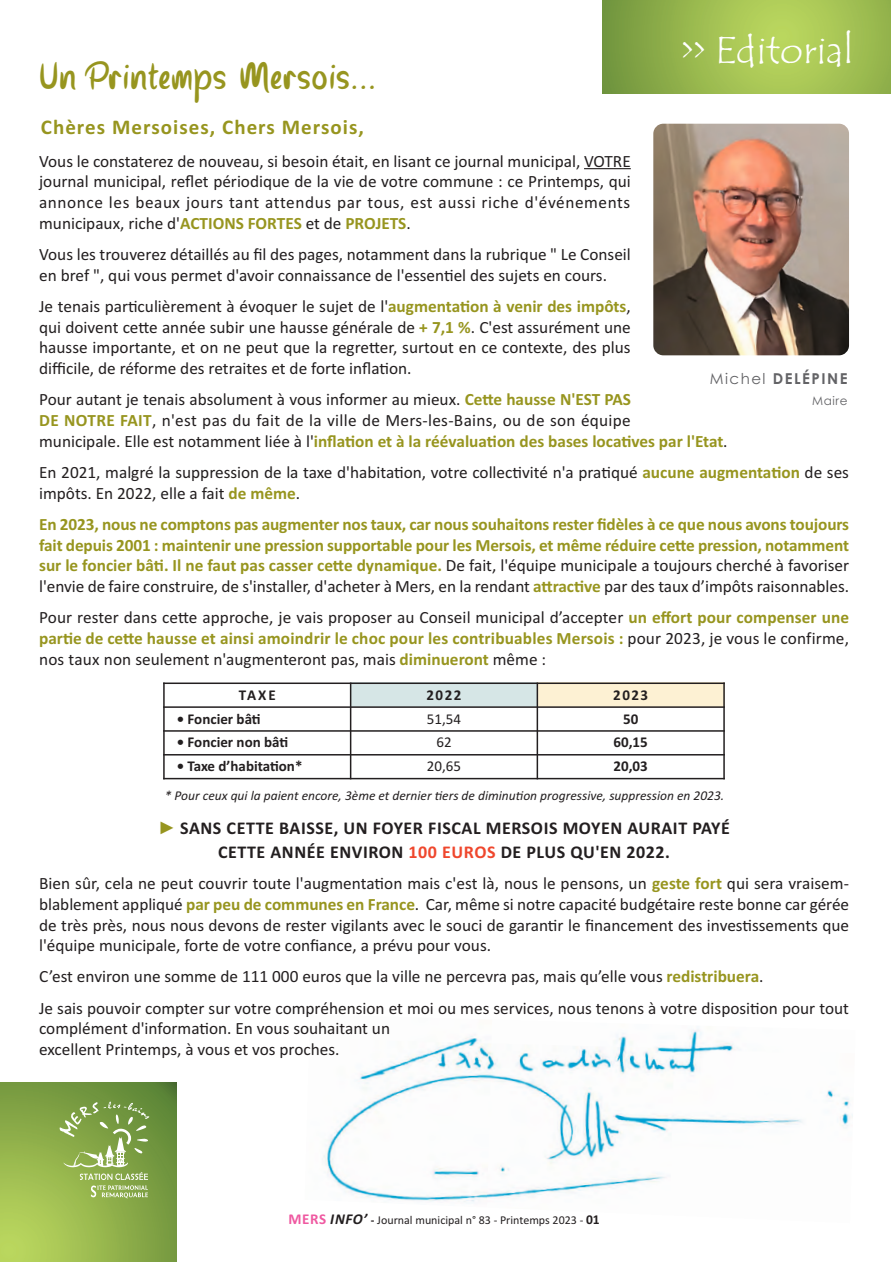
<style>
.page{position:relative;width:891px;height:1262px;background:#fff}
.page>*{position:absolute;margin:0;border:0;box-sizing:border-box;transform-origin:0 0}
.t1{font:39px "Tempus Sans ITC";color:#fff}
.t2{font:36px "Parisien Night";letter-spacing:.05em;color:#97951f}
.t3{font:700 21px "Calibri";letter-spacing:.05em;color:#97951f}
.t4{font:700 18px/23.7px "Calibri";letter-spacing:.03em;color:#231f20;text-align:center}
.t5{font:17.25px/20.7px "Calibri";color:#231f20}
.t6{font:700 17.25px/20.7px "Calibri";letter-spacing:-.005em;color:#97951f;text-align:justify}
.t7{font:700 15px "Calibri";color:#231f20}
.t8{font:700 15px "Century Gothic";letter-spacing:.1em;color:#636366}
.t9{font:15px "Calibri";color:#231f20}
.t10{font:italic 13.5px "Calibri";color:#231f20}
.t11{font:12px "Calibri";color:#231f20}
.t12{font:12px "Century Gothic";letter-spacing:.05em;color:#636366}
.s1{font-weight:700;color:#97951f}
.s2{font-weight:400;color:#231f20}
.s3{font-weight:400}
.s4{font-family:"Arial";font-weight:400;color:#97951f}
.s5{color:#ef472d}
.s6{font-weight:700;font-size:15px;color:#ef59a1}
.s7{font-weight:700;font-style:italic;font-size:15px}
.s8{font-weight:700}
.s9{font-weight:700;font-size:13.5px}
</style>
<div class="page">
<img style="left:323px;top:1030px;width:530px;height:173px">
<hr style="left:584px;top:168px;width:46px;height:1px;background:#231f20">
<svg style="left:602px;top:0;width:288px;height:94px;background:#9cbb50"></svg>
<img style="left:653px;top:124px;width:195px;height:231px">
<svg style="left:0;top:1082px;width:176px;height:179px;background:#8cad4a"></svg>
<svg style="left:91px;top:1185px;width:57px;height:13px"></svg>
<svg style="left:60px;top:1101px;width:89px;height:78px;background:#91ae5f"></svg>
<div style="left:350px;top:682px;width:187px;height:25px;background:#d6e6e6"></div>
<div style="left:537px;top:682px;width:187px;height:25px;background:#fdf1d3"></div>
<hr style="left:163px;top:682px;width:2px;height:97px;background:#231f20">
<hr style="left:350px;top:682px;width:1px;height:97px;background:#231f20">
<hr style="left:536px;top:682px;width:2px;height:97px;background:#231f20">
<hr style="left:723px;top:682px;width:1px;height:97px;background:#231f20">
<hr style="left:163px;top:682px;width:561px;height:2px;background:#231f20">
<hr style="left:163px;top:706px;width:561px;height:1px;background:#231f20">
<hr style="left:163px;top:730px;width:561px;height:1px;background:#231f20">
<hr style="left:163px;top:754px;width:561px;height:1px;background:#231f20">
<hr style="left:163px;top:777px;width:561px;height:2px;background:#231f20">
<h2 class="t2" style="left:39px;top:56px;width:338px">Un Printemps Mersois...</h2>
<p class="t3" style="left:41px;top:119px;width:324px">Chères Mersoises, Chers Mersois,</p>
<h1 class="t1" style="left:681px;top:27px;width:173px">&gt;&gt; Editorial</h1>
<p class="t5" style="left:39px;top:152px;width:593px;text-align:justify">Vous le constaterez de nouveau, si besoin était, en lisant ce journal municipal, VOTRE journal municipal, reflet périodique de la vie de votre commune : ce Printemps, qui annonce les beaux jours tant attendus par tous, est aussi riche d'événements municipaux, riche d'<span class="s1">ACTIONS FORTES</span> et de <span class="s1">PROJETS</span>.</p>
<p class="t5" style="left:39px;top:245px;width:593px">Vous les trouverez détaillés au fil des pages, notamment dans la rubrique " Le Conseil en bref ", qui vous permet d'avoir connaissance de l'essentiel des sujets en cours.</p>
<p class="t5" style="left:39px;top:297px;width:593px;text-align:justify">Je tenais particulièrement à évoquer le sujet de l'<span class="s1">augmentation à venir des impôts</span>, qui doivent cette année subir une hausse générale de <span class="s1">+ 7,1 %</span>. C'est assurément une hausse importante, et on ne peut que la regretter, surtout en ce contexte, des plus difficile, de réforme des retraites et de forte inflation.</p>
<p class="t5" style="left:39px;top:390px;width:689px">Pour autant je tenais absolument à vous informer au mieux. <span class="s1">Cette hausse N'EST PAS<br>DE NOTRE FAIT</span>, n'est pas du fait de la ville de Mers-les-Bains, ou de son équipe<br>municipale. Elle est notamment liée à l'<span class="s1">inflation et à la réévaluation des bases locatives par l'Etat</span>.</p>
<p class="t5" style="left:39px;top:463px;width:811px">En 2021, malgré la suppression de la taxe d'habitation, votre collectivité n'a pratiqué <span class="s1">aucune augmentation</span> de ses impôts. En 2022, elle a fait <span class="s1">de même</span>.</p>
<p class="t6" style="left:39px;top:515px;width:811px">En 2023, nous ne comptons pas augmenter nos taux, car nous souhaitons rester fidèles à ce que nous avons toujours fait depuis 2001 : maintenir une pression supportable pour les Mersois, et même réduire cette pression, notamment sur le foncier bâti. Il ne faut pas casser cette dynamique. <span class="s2">De fait, l'équipe municipale a toujours cherché à favoriser l'envie de faire construire, de s'installer, d'acheter à Mers, en la rendant</span> attractive <span class="s2">par des taux d’impôts raisonnables.</span></p>
<p class="t5" style="left:39px;top:608px;width:811px;text-align:justify">Pour rester dans cette approche, je vais proposer au Conseil municipal d’accepter <span class="s1">un effort pour compenser une partie de cette hausse et ainsi amoindrir le choc pour les contribuables Mersois :</span> pour 2023, je vous le confirme, nos taux non seulement n'augmenteront pas, mais <span class="s1">diminueront</span> même :</p>
<p class="t8" style="left:709px;top:369px;width:139px"><span class="s3">Michel</span> DELÉPINE</p>
<p class="t12" style="left:812px;top:393px;width:37px">Maire</p>
<p class="t7" style="left:239px;top:689px;width:39px">TAXE</p>
<p class="t7" style="left:426px;top:689px;width:36px">2022</p>
<p class="t7" style="left:613px;top:689px;width:36px">2023</p>
<p class="t7" style="left:177px;top:713px;width:86px">• Foncier bâti</p>
<p class="t9" style="left:427px;top:713px;width:36px">51,54</p>
<p class="t7" style="left:623px;top:713px;width:17px">50</p>
<p class="t7" style="left:177px;top:737px;width:113px">• Foncier non bâti</p>
<p class="t9" style="left:436px;top:737px;width:17px">62</p>
<p class="t7" style="left:613px;top:737px;width:36px">60,15</p>
<p class="t7" style="left:177px;top:761px;width:127px">• Taxe d’habitation*</p>
<p class="t9" style="left:427px;top:761px;width:36px">20,65</p>
<p class="t7" style="left:613px;top:761px;width:36px">20,03</p>
<p class="t10" style="left:165px;top:790px;width:561px">* Pour ceux qui la paient encore, 3ème et dernier tiers de diminution progressive, suppression en 2023.</p>
<p class="t4" style="left:158px;top:817px;width:573px"><span class="s4">►</span> SANS CETTE BAISSE, UN FOYER FISCAL MERSOIS MOYEN AURAIT PAYÉ<br>CETTE ANNÉE ENVIRON <span class="s5">100 EUROS</span> DE PLUS QU'EN 2022.</p>
<p class="t5" style="left:39px;top:874px;width:811px;text-align:justify">Bien sûr, cela ne peut couvrir toute l'augmentation mais c'est là, nous le pensons, un <span class="s1">geste fort</span> qui sera vraisem&shy;blablement appliqué <span class="s1">par peu de communes en France</span>. Car, même si notre capacité budgétaire reste bonne car gérée de très près, nous nous devons de rester vigilants avec le souci de garantir le financement des investissements que l'équipe municipale, forte de votre confiance, a prévu pour vous.</p>
<p class="t5" style="left:39px;top:962px;width:811px;line-height:31.2px">C’est environ une somme de 111 000 euros que la ville ne percevra pas, mais qu’elle vous <span class="s1">redistribuera</span>.<br>Je sais pouvoir compter sur votre compréhension et moi ou mes services, nous tenons à votre disposition pour tout</p>
<p class="t5" style="left:39px;top:1019px;width:352px">complément d'information. En vous souhaitant un excellent Printemps, à vous et vos proches.</p>
<p class="t11" style="left:288px;top:1215px;width:313px"><span class="s6">MERS</span> <span class="s7">INFO’</span> <span class="s8">-</span> Journal municipal n° 83 - Printemps 2023 - <span class="s9">01</span></p>
</div>
